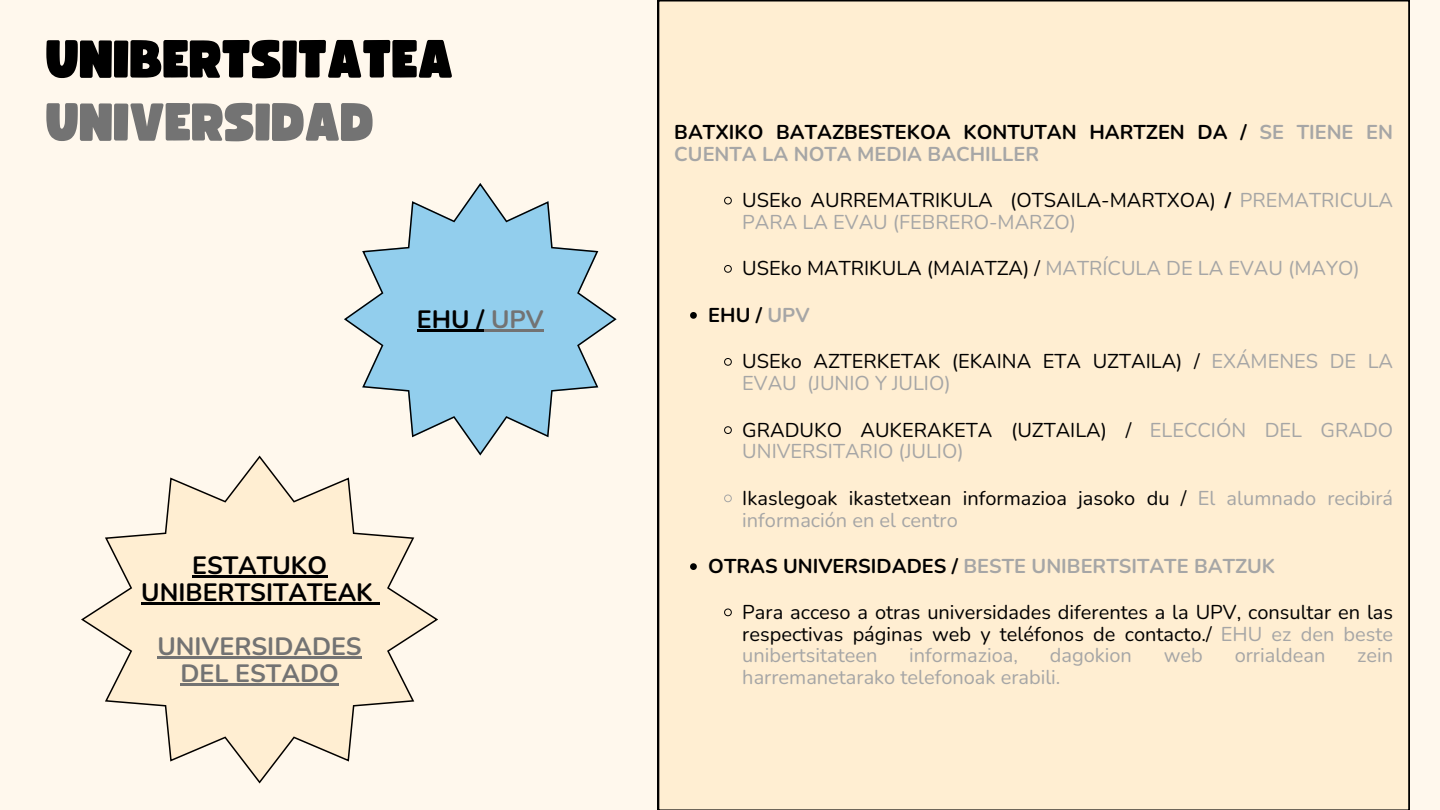
<style>
.page{position:relative;width:1440px;height:810px;background:#fff8ed}
.page>*{position:absolute;margin:0;border:0;box-sizing:border-box;transform-origin:0 0}
.t1{font:52.8px/63px "Funtastic";color:#000}
.t2{font:700 25px/27px "Nunito";color:#000;text-align:center}
.t3{font:700 25px/27px "Nunito";color:#737373;text-align:center}
.t4{font:20px/21.8px "Nunito";color:#000}
.t5{font:20px/21.8px "Nunito";color:#a6a6a6}
.t6{font:700 20px/21.8px "Nunito";color:#000}
.t7{font:700 20px "Nunito";color:#a6a6a6}
.s1{color:#737373}
.s2{color:#a6a6a6}
.s3{color:#000}
.s4{font-weight:700;color:#000}
</style>
<div class="page">
<svg style="left:344px;top:183px;width:273px;height:273px"></svg>
<hr style="left:417px;top:329px;width:67px;height:2px;background:#000">
<hr style="left:484px;top:329px;width:60px;height:2px;background:#737373">
<svg style="left:81px;top:456px;width:357px;height:327px"></svg>
<hr style="left:192px;top:576px;width:135px;height:2px;background:#000">
<hr style="left:141px;top:603px;width:232px;height:2px;background:#000">
<svg style="left:373px;top:603px;width:7px;height:2px"></svg>
<hr style="left:157px;top:657px;width:205px;height:2px;background:#737373">
<hr style="left:180px;top:684px;width:159px;height:2px;background:#737373">
<div style="left:658px;top:0;width:752px;height:810px;background:#ffeed2"></div>
<svg style="left:724px;top:196px;width:8px;height:9px"></svg>
<svg style="left:724px;top:265px;width:8px;height:8px"></svg>
<svg style="left:690px;top:312px;width:7px;height:7px"></svg>
<svg style="left:724px;top:358px;width:8px;height:8px"></svg>
<svg style="left:724px;top:426px;width:8px;height:8px"></svg>
<svg style="left:724px;top:494px;width:8px;height:9px"></svg>
<svg style="left:690px;top:563px;width:7px;height:7px"></svg>
<svg style="left:724px;top:608px;width:8px;height:9px"></svg>
<p class="t1" style="left:46px;top:30px;width:409px">UNIBERTSITATEA<br><span class="s1">UNIVERSIDAD</span></p>
<h1 class="t2" style="left:417px;top:306px;width:128px">EHU / <span class="s1">UPV</span></h1>
<h2 class="t2" style="left:141px;top:552px;width:233px">ESTATUKO<br>UNIBERTSITATEAK</h2>
<h2 class="t3" style="left:157px;top:633px;width:206px">UNIVERSIDADES<br>DEL ESTADO</h2>
<h2 class="t6" style="left:674px;top:121px;width:720px">BATXIKO BATAZBESTEKOA KONTUTAN HARTZEN DA / <span class="s2">SE TIENE EN<br>CUENTA LA NOTA MEDIA BACHILLER</span></h2>
<h3 class="t5" style="left:742px;top:190px;width:652px"><span class="s3">USEko AURREMATRIKULA (OTSAILA-MARTXOA)</span> <span class="s4">/</span> PREMATRICULA<br>PARA LA EVAU (FEBRERO-MARZO)</h3>
<p class="t4" style="left:742px;top:258px;width:619px">USEko MATRIKULA (MAIATZA) / <span class="s2">MATRÍCULA DE LA EVAU (MAYO)</span></p>
<p class="t6" style="left:708px;top:304px;width:103px">EHU / <span class="s2">UPV</span></p>
<p class="t4" style="left:742px;top:351px;width:652px">USEko AZTERKETAK (EKAINA ETA UZTAILA) / <span class="s2">EXÁMENES DE LA<br>EVAU (JUNIO Y JULIO)</span></p>
<p class="t5" style="left:742px;top:419px;width:652px"><span class="s3">GRADUKO AUKERAKETA (UZTAILA) /</span> ELECCIÓN DEL GRADO<br>UNIVERSITARIO (JULIO)</p>
<p class="t4" style="left:742px;top:487px;width:652px">Ikaslegoak ikastetxean informazioa jasoko du / <span class="s2">El alumnado recibirá información en el centro</span></p>
<p class="t7" style="left:708px;top:553px;width:568px"><span class="s3">OTRAS UNIVERSIDADES /</span> BESTE UNIBERTSITATE BATZUK</p>
<p class="t4" style="left:742px;top:601px;width:652px;text-align:justify">Para acceso a otras universidades diferentes a la UPV, consultar en las respectivas páginas web y teléfonos de contacto./ <span class="s2">EHU ez den beste unibertsitateen</span></p>
<p class="t5" style="left:909px;top:645px;width:110px">informazioa,</p>
<p class="t5" style="left:1050px;top:645px;width:84px">dagokion</p>
<p class="t5" style="left:1164px;top:645px;width:41px">web</p>
<p class="t5" style="left:1235px;top:645px;width:92px">orrialdean</p>
<p class="t5" style="left:1357px;top:645px;width:37px">zein</p>
<p class="t5" style="left:742px;top:667px;width:320px">harremanetarako telefonoak erabili.</p>
</div>
